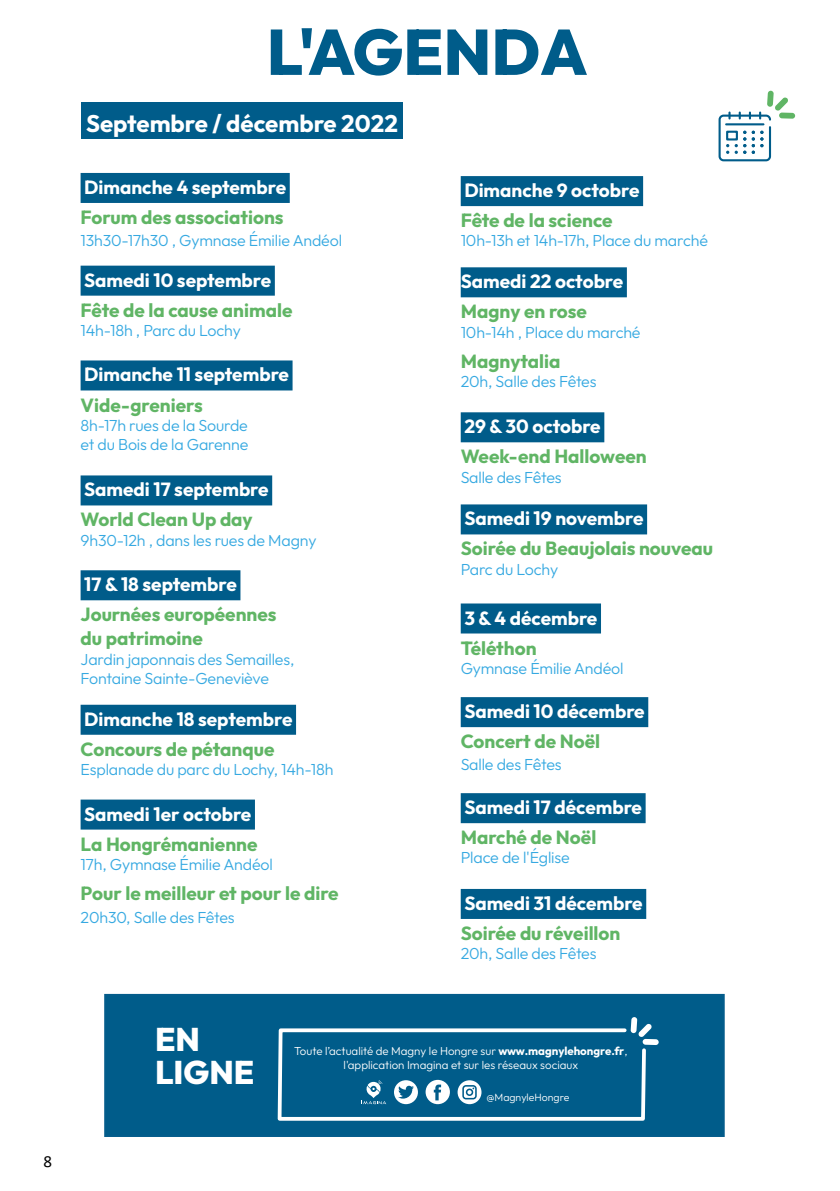
<style>
.page{position:relative;width:840px;height:1191px;background:#fff}
.page>*{position:absolute;margin:0;border:0;box-sizing:border-box;transform-origin:0 0}
.t1{font:800 64px "Outfit";color:#005c8a}
.t2{font:800 32.6px/32.6px "Outfit";color:#fff}
.t3{font:700 24px "Outfit";color:#fff}
.t4{font:700 19px/24px "Outfit";color:#60b565}
.t5{font:700 19px "Outfit";color:#fff}
.t6{font:17px "Calibri";color:#000}
.t7{font:300 16px/19.2px "Outfit";letter-spacing:-.01em;color:#36a9e1}
.t8{font:300 11.6px/13.8px "Outfit";color:#fff;text-align:center}
.t9{font:300 10.6px "Outfit";color:#fff}
.s1{font-weight:700}
</style>
<div class="page">
<div style="left:81px;top:173px;width:208px;height:30px;background:#005c8a"></div>
<div style="left:81px;top:266px;width:194px;height:30px;background:#005c8a"></div>
<div style="left:81px;top:360px;width:211px;height:30px;background:#005c8a"></div>
<div style="left:81px;top:475px;width:191px;height:30px;background:#005c8a"></div>
<div style="left:81px;top:570px;width:159px;height:30px;background:#005c8a"></div>
<div style="left:81px;top:704px;width:215px;height:30px;background:#005c8a"></div>
<div style="left:81px;top:799px;width:174px;height:30px;background:#005c8a"></div>
<div style="left:460px;top:176px;width:182px;height:30px;background:#005c8a"></div>
<div style="left:460px;top:267px;width:166px;height:30px;background:#005c8a"></div>
<div style="left:460px;top:412px;width:144px;height:30px;background:#005c8a"></div>
<div style="left:460px;top:504px;width:186px;height:30px;background:#005c8a"></div>
<div style="left:460px;top:603px;width:140px;height:30px;background:#005c8a"></div>
<div style="left:460px;top:697px;width:188px;height:30px;background:#005c8a"></div>
<div style="left:460px;top:793px;width:185px;height:30px;background:#005c8a"></div>
<div style="left:460px;top:889px;width:186px;height:30px;background:#005c8a"></div>
<div style="left:81px;top:102px;width:321px;height:36px;background:#005c8a"></div>
<div style="left:104px;top:994px;width:620px;height:143px;background:#005c8a"></div>
<div style="left:718px;top:115px;width:52px;height:46px;border:2px solid #005c8a;border-radius:4px"></div>
<svg style="left:766px;top:91px;width:28px;height:28px"></svg>
<svg style="left:726px;top:131px;width:37px;height:23px"></svg>
<hr style="left:725px;top:123px;width:38px;height:2px;background:#005c8a">
<svg style="left:728px;top:112px;width:2px;height:6px"></svg>
<svg style="left:738px;top:112px;width:2px;height:6px"></svg>
<svg style="left:748px;top:112px;width:2px;height:6px"></svg>
<svg style="left:277px;top:1017px;width:381px;height:104px"></svg>
<p class="t6" style="left:44px;top:1149px;width:10px">8</p>
<h1 class="t1" style="left:266px;top:16px;width:322px">L'AGENDA</h1>
<h3 class="t3" style="left:86px;top:110px;width:313px">Septembre / décembre 2022</h3>
<p class="t5" style="left:84px;top:176px;width:203px">Dimanche 4 septembre</p>
<p class="t4" style="left:81px;top:205px;width:204px">Forum des associations</p>
<p class="t7" style="left:81px;top:230px;width:263px">13h30-17h30 , Gymnase Émilie Andéol</p>
<p class="t5" style="left:84px;top:269px;width:188px">Samedi 10 septembre</p>
<p class="t4" style="left:81px;top:298px;width:213px">Fête de la cause animale</p>
<p class="t7" style="left:81px;top:320px;width:162px">14h-18h , Parc du Lochy</p>
<p class="t5" style="left:84px;top:364px;width:206px">Dimanche 11 septembre</p>
<p class="t4" style="left:81px;top:393px;width:123px">Vide-greniers</p>
<p class="t7" style="left:81px;top:415px;width:169px">8h-17h rues de la Sourde et du Bois de la Garenne</p>
<p class="t5" style="left:84px;top:479px;width:186px">Samedi 17 septembre</p>
<p class="t4" style="left:81px;top:507px;width:174px">World Clean Up day</p>
<p class="t7" style="left:81px;top:530px;width:237px">9h30-12h , dans les rues de Magny</p>
<p class="t5" style="left:84px;top:574px;width:154px">17 &amp; 18 septembre</p>
<p class="t4" style="left:81px;top:602px;width:197px">Journées européennes du patrimoine</p>
<p class="t7" style="left:81px;top:649px;width:215px">Jardin japonnais des Semailles,<br>Fontaine Sainte-Geneviève</p>
<p class="t5" style="left:84px;top:708px;width:210px">Dimanche 18 septembre</p>
<p class="t4" style="left:81px;top:737px;width:195px">Concours de pétanque</p>
<p class="t7" style="left:81px;top:759px;width:254px">Esplanade du parc du Lochy, 14h-18h</p>
<p class="t5" style="left:84px;top:803px;width:168px">Samedi 1er octobre</p>
<p class="t4" style="left:81px;top:831px;width:178px">La Hongrémanienne</p>
<p class="t7" style="left:81px;top:854px;width:193px">17h, Gymnase Émilie Andéol</p>
<p class="t4" style="left:81px;top:881px;width:259px">Pour le meilleur et pour le dire</p>
<p class="t7" style="left:81px;top:907px;width:155px">20h30, Salle des Fêtes</p>
<p class="t5" style="left:464px;top:180px;width:176px">Dimanche 9 octobre</p>
<p class="t4" style="left:460px;top:208px;width:153px">Fête de la science</p>
<p class="t7" style="left:460px;top:231px;width:248px">10h-13h et 14h-17h, Place du marché</p>
<p class="t5" style="left:460px;top:271px;width:164px">Samedi 22 octobre</p>
<p class="t4" style="left:460px;top:299px;width:128px">Magny en rose</p>
<p class="t7" style="left:460px;top:322px;width:181px">10h-14h , Place du marché</p>
<p class="t4" style="left:460px;top:349px;width:101px">Magnytalia</p>
<p class="t7" style="left:460px;top:371px;width:137px">20h, Salle des Fêtes</p>
<p class="t5" style="left:464px;top:416px;width:138px">29 &amp; 30 octobre</p>
<p class="t4" style="left:460px;top:444px;width:187px">Week-end Halloween</p>
<p class="t7" style="left:460px;top:467px;width:102px">Salle des Fêtes</p>
<p class="t5" style="left:464px;top:508px;width:180px">Samedi 19 novembre</p>
<p class="t4" style="left:460px;top:536px;width:254px">Soirée du Beaujolais nouveau</p>
<p class="t7" style="left:460px;top:559px;width:99px">Parc du Lochy</p>
<p class="t5" style="left:464px;top:607px;width:134px">3 &amp; 4 décembre</p>
<p class="t4" style="left:460px;top:635px;width:77px">Téléthon</p>
<p class="t7" style="left:460px;top:658px;width:164px">Gymnase Émilie Andéol</p>
<p class="t5" style="left:464px;top:700px;width:182px">Samedi 10 décembre</p>
<p class="t4" style="left:460px;top:729px;width:141px">Concert de Noël</p>
<p class="t7" style="left:460px;top:754px;width:102px">Salle des Fêtes</p>
<p class="t5" style="left:464px;top:796px;width:179px">Samedi 17 décembre</p>
<p class="t4" style="left:460px;top:825px;width:137px">Marché de Noël</p>
<p class="t7" style="left:460px;top:848px;width:110px">Place de l'Église</p>
<p class="t5" style="left:464px;top:892px;width:180px">Samedi 31 décembre</p>
<p class="t4" style="left:460px;top:921px;width:161px">Soirée du réveillon</p>
<p class="t7" style="left:460px;top:943px;width:137px">20h, Salle des Fêtes</p>
<h2 class="t2" style="left:155px;top:1023px;width:101px">EN<br>LIGNE</h2>
<p class="t8" style="left:294px;top:1043px;width:334px">Toute l’actualité de Magny le Hongre sur <span class="s1">www.magnylehongre.fr</span>, l'application Imagina et sur les réseaux sociaux</p>
<p class="t9" style="left:486px;top:1090px;width:84px">@MagnyleHongre</p>
</div>
